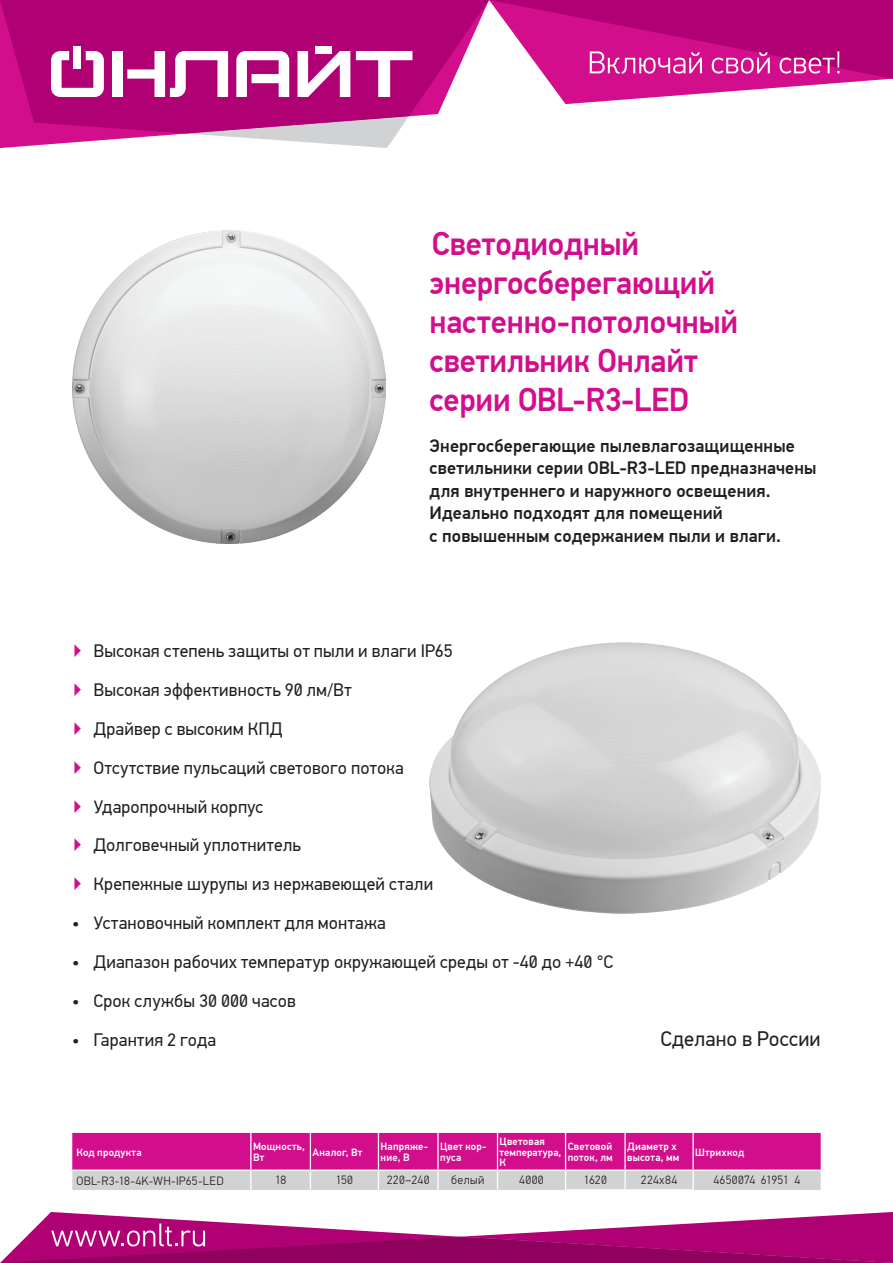
<style>
.page{position:relative;width:893px;height:1263px;background:#fff}
.page>*{position:absolute;margin:0;border:0;box-sizing:border-box;transform-origin:0 0}
.t1{font:500 33px/39px "PF Din Text Pro";letter-spacing:-.005em;color:#d20e8c}
.t2{font:21px "PF Din Text Pro";letter-spacing:.005em;color:#231f20}
.t3{font:18px/38.8px "PF Din Text Pro";letter-spacing:.01em;color:#231f20}
.t4{font:500 18px/22.5px "PF Din Text Pro";letter-spacing:.01em;color:#231f20}
.t5{font:300 12px "PF Din Text Pro";letter-spacing:.025em;color:#231f20}
.t6{font:500 10.5px/10.5px "PF Din Text Pro";letter-spacing:.02em;color:#fff}
.s1{color:#d20e8c}
</style>
<div class="page">
<img style="left:72px;top:230px;width:313px;height:313px">
<svg style="left:72px;top:1133px;width:749px;height:57px;background:#d357a8"></svg>
<img style="left:430px;top:642px;width:391px;height:272px">
<svg style="left:0;top:134px;width:180px;height:14px"></svg>
<svg style="left:196px;top:134px;width:201px;height:14px"></svg>
<svg style="left:0;top:0;width:489px;height:134px;background:#bb2186"></svg>
<div style="left:112px;top:51px;width:11px;height:46px;background:#fff"></div>
<svg style="left:297px;top:51px;width:53px;height:46px"></svg>
<svg style="left:356px;top:51px;width:56px;height:46px"></svg>
<svg style="left:51px;top:51px;width:53px;height:46px"></svg>
<svg style="left:236px;top:51px;width:53px;height:46px"></svg>
<svg style="left:127px;top:51px;width:101px;height:46px"></svg>
<div style="left:74px;top:46px;width:7px;height:23px;background:#fff"></div>
<div style="left:316px;top:46px;width:16px;height:8px;background:#fff"></div>
<svg style="left:489px;top:0;width:404px;height:104px"></svg>
<svg style="left:0;top:1212px;width:893px;height:51px"></svg>
<h1 class="t1" style="left:430px;top:224px;width:310px">Светодиодный энергосберегающий настенно-потолочный светильник Онлайт серии OBL-R3-LED</h1>
<p class="t4" style="left:430px;top:434px;width:388px">Энергосберегающие пылевлагозащищенные светильники серии OBL-R3-LED предназначены для внутреннего и наружного освещения.<br>Идеально подходят для помещений<br>с повышенным содержанием пыли и влаги.</p>
<p class="t3" style="left:72px;top:632px;width:382px"><span class="s1">▶</span> Высокая степень защиты от пыли и влаги IP65 <span class="s1">▶</span> Высокая эффективность 90 лм/Вт<br><span class="s1">▶</span> Драйвер с высоким КПД<br><span class="s1">▶</span> Отсутствие пульсаций светового потока<br><span class="s1">▶</span> Ударопрочный корпус<br><span class="s1">▶</span> Долговечный уплотнитель<br><span class="s1">▶</span> Крепежные шурупы из нержавеющей стали</p>
<p class="t3" style="left:72px;top:904px;width:315px">• Установочный комплект для монтажа</p>
<p class="t3" style="left:72px;top:943px;width:542px">• Диапазон рабочих температур окружающей среды от -40 до +40 °С</p>
<p class="t3" style="left:72px;top:981px;width:225px">• Срок службы 30 000 часов</p>
<p class="t3" style="left:72px;top:1020px;width:146px">• Гарантия 2 года</p>
<p class="t2" style="left:660px;top:1026px;width:162px">Сделано в России</p>
<p class="t6" style="left:77px;top:1147px;width:67px">Код продукта</p>
<p class="t6" style="left:253px;top:1141px;width:54px">Мощность,<br>Вт</p>
<p class="t6" style="left:313px;top:1147px;width:51px">Аналог, Вт</p>
<p class="t6" style="left:381px;top:1141px;width:49px">Напряже&shy;ние, В</p>
<p class="t6" style="left:440px;top:1141px;width:48px">Цвет кор&shy;пуса</p>
<p class="t6" style="left:500px;top:1136px;width:63px">Цветовая температура,<br>К</p>
<p class="t6" style="left:568px;top:1141px;width:47px">Световой поток, лм</p>
<p class="t6" style="left:627px;top:1141px;width:54px">Диаметр х высота, мм</p>
<p class="t6" style="left:695px;top:1147px;width:51px">Штрихкод</p>
<p class="t5" style="left:77px;top:1173px;width:149px">OBL-R3-18-4K-WH-IP65-LED</p>
<p class="t5" style="left:275px;top:1172px;width:13px">18</p>
<p class="t5" style="left:336px;top:1172px;width:19px">150</p>
<p class="t5" style="left:387px;top:1172px;width:44px">220–240</p>
<p class="t5" style="left:451px;top:1172px;width:35px">белый</p>
<p class="t5" style="left:519px;top:1172px;width:26px">4000</p>
<p class="t5" style="left:584px;top:1172px;width:25px">1620</p>
<p class="t5" style="left:641px;top:1172px;width:38px">224х84</p>
<p class="t5" style="left:713px;top:1172px;width:89px">4650074 61951 4</p>
</div>
